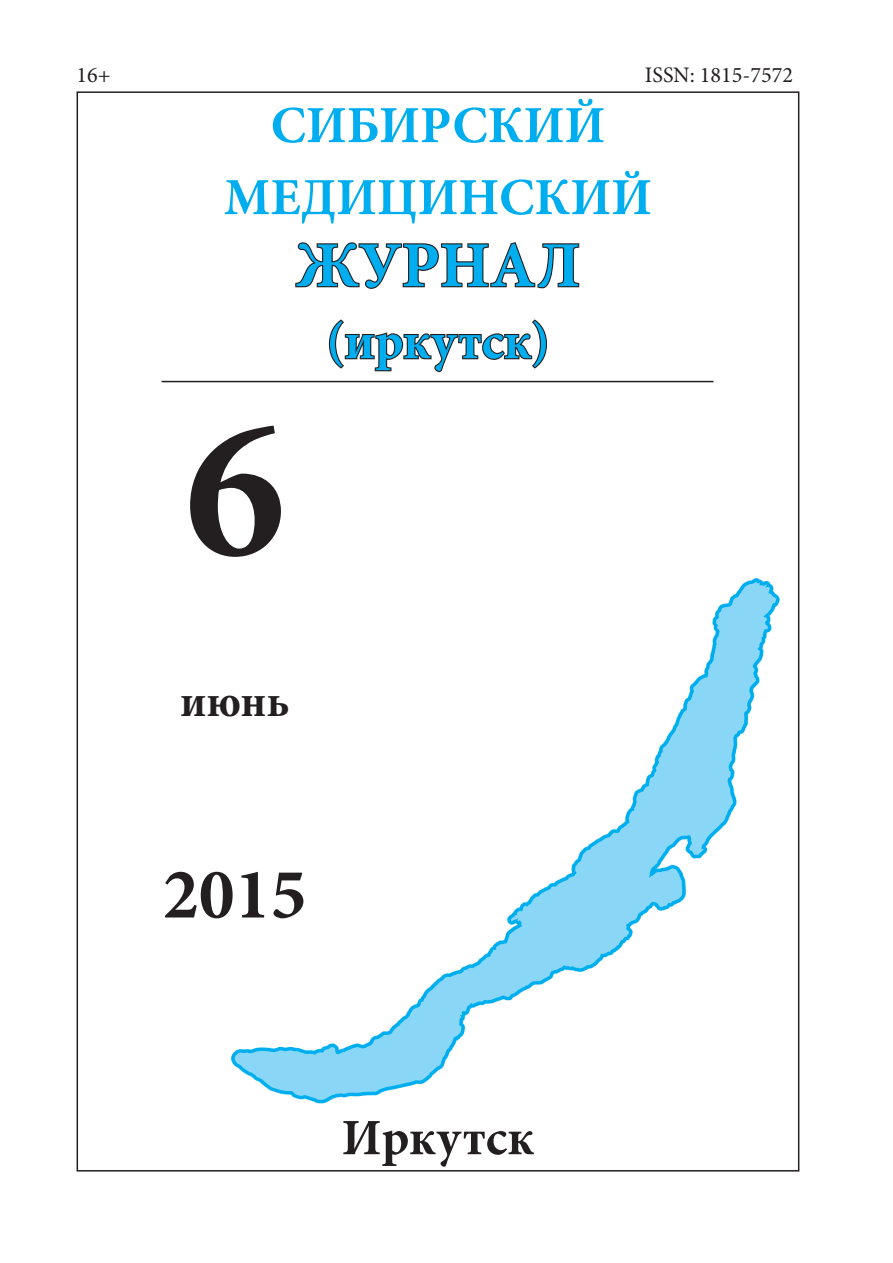
<style>
.page{position:relative;width:893px;height:1263px;background:#fff}
.page>*{position:absolute;margin:0;border:0;box-sizing:border-box;transform-origin:0 0}
.текст{font:700 201px "Minion Pro";color:#231f20}
.текст-2{font:700 72px "Minion Pro";color:#231f20}
.текст-3{font:700 64.2px "Minion Pro";color:#00aeef}
.текст-4{font:700 52.2px "Minion Pro";color:#00aeef}
.текст-5{font:700 51px "Minion Pro";color:#231f20}
.текст-6{font:700 45px "Minion Pro";color:#231f20}
.текст-7{font:22.2px "Minion Pro";color:#231f20}
</style>
<div class="page">
<img style="left:231px;top:578px;width:549px;height:526px">
<svg style="left:295px;top:242px;width:285px;height:47px"></svg>
<svg style="left:328px;top:319px;width:219px;height:54px"></svg>
<hr style="left:162px;top:381px;width:551px;height:1px;background:#231f20">
<p class="текст-7" style="left:77px;top:60px;width:36px">16+</p>
<p class="текст-7" style="left:645px;top:60px;width:150px">ISSN: 1815-7572</p>
<p class="текст-4" style="left:271px;top:89px;width:336px">СИБИРСКИЙ</p>
<p class="текст-4" style="left:224px;top:161px;width:430px">МЕДИЦИНСКИЙ</p>
<p class="текст-3" style="left:295px;top:220px;width:287px">ЖУРНАЛ</p>
<p class="текст-4" style="left:326px;top:305px;width:225px">(иркутск)</p>
<p class="текст" style="left:184px;top:349px;width:102px">6</p>
<p class="текст-6" style="left:180px;top:670px;width:111px">июнь</p>
<p class="текст-2" style="left:163px;top:844px;width:146px">2015</p>
<p class="текст-5" style="left:342px;top:1102px;width:194px">Иркутск</p>
</div>
